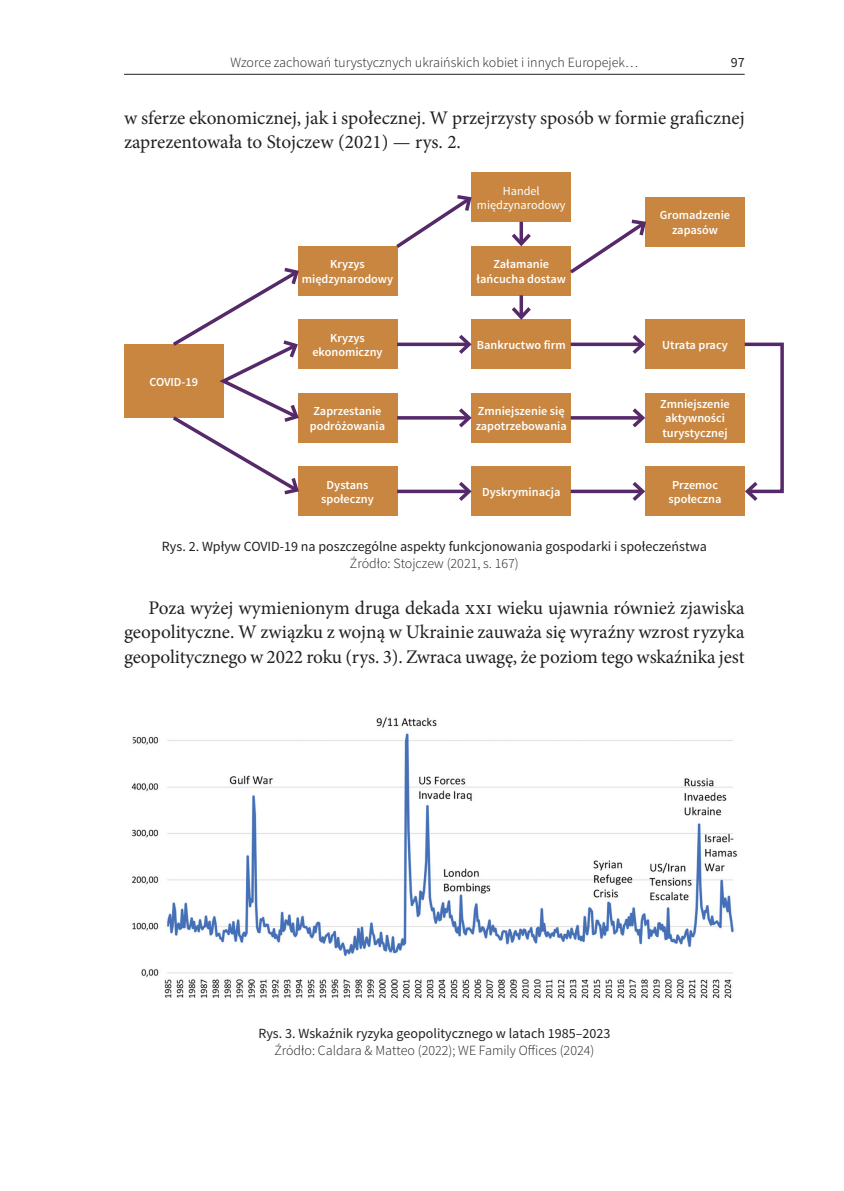
<style>
.page{position:relative;width:844px;height:1191px;background:#fff}
.page>*{position:absolute;margin:0;border:0;box-sizing:border-box;transform-origin:0 0}
.Normalny{font:19.25px/24.5px "Minion Pro";letter-spacing:-.005em;color:#231f20}
.Źródło{font:300 14px "Source Sans Pro";color:#231f20}
.Podpis_pod{font:14px "Source Sans Pro";color:#231f20}
.t1{font:600 12.25px/14.7px "Source Sans Pro";color:#fff;text-align:center}
.t2{font:12.25px "Source Sans Pro";color:#fff}
</style>
<div class="page">
<hr style="left:124px;top:74px;width:620px;height:1px;background:#231f20">
<div style="left:124px;top:344px;width:99px;height:74px;background:#c88640"></div>
<div style="left:298px;top:320px;width:99px;height:49px;background:#c88640"></div>
<div style="left:298px;top:393px;width:99px;height:49px;background:#c88640"></div>
<div style="left:298px;top:467px;width:99px;height:49px;background:#c88640"></div>
<div style="left:298px;top:246px;width:99px;height:49px;background:#c88640"></div>
<div style="left:471px;top:467px;width:99px;height:49px;background:#c88640"></div>
<div style="left:471px;top:246px;width:99px;height:49px;background:#c88640"></div>
<div style="left:471px;top:320px;width:99px;height:49px;background:#c88640"></div>
<div style="left:471px;top:393px;width:99px;height:49px;background:#c88640"></div>
<div style="left:471px;top:173px;width:99px;height:49px;background:#c88640"></div>
<div style="left:645px;top:320px;width:99px;height:49px;background:#c88640"></div>
<div style="left:645px;top:393px;width:99px;height:49px;background:#c88640"></div>
<div style="left:645px;top:467px;width:99px;height:49px;background:#c88640"></div>
<div style="left:645px;top:197px;width:99px;height:49px;background:#c88640"></div>
<svg style="left:396px;top:195px;width:76px;height:56px"></svg>
<svg style="left:570px;top:217px;width:78px;height:60px"></svg>
<svg style="left:173px;top:267px;width:128px;height:228px"></svg>
<svg style="left:519px;top:222px;width:4px;height:8px"></svg>
<svg style="left:512px;top:230px;width:19px;height:16px"></svg>
<svg style="left:519px;top:295px;width:4px;height:8px"></svg>
<svg style="left:508px;top:303px;width:26px;height:17px"></svg>
<svg style="left:397px;top:342px;width:58px;height:4px"></svg>
<svg style="left:455px;top:335px;width:17px;height:19px"></svg>
<hr style="left:397px;top:416px;width:72px;height:3px;background:#56296a">
<svg style="left:455px;top:408px;width:17px;height:20px"></svg>
<svg style="left:397px;top:489px;width:58px;height:4px"></svg>
<svg style="left:455px;top:482px;width:17px;height:19px"></svg>
<hr style="left:570px;top:416px;width:72px;height:3px;background:#56296a">
<svg style="left:628px;top:408px;width:17px;height:20px"></svg>
<svg style="left:570px;top:489px;width:58px;height:4px"></svg>
<svg style="left:628px;top:482px;width:17px;height:19px"></svg>
<svg style="left:741px;top:341px;width:43px;height:163px"></svg>
<svg style="left:570px;top:342px;width:58px;height:4px"></svg>
<svg style="left:628px;top:335px;width:17px;height:19px"></svg>
<img style="left:131px;top:717px;width:606px;height:282px">
<p class="Źródło" style="left:230px;top:54px;width:409px">Wzorce zachowań turystycznych ukraińskich kobiet i innych Europejek…</p>
<p class="Podpis_pod" style="left:730px;top:54px;width:15px">97</p>
<p class="Normalny" style="left:124px;top:105px;width:622px">w sferze ekonomicznej, jak i społecznej. W przejrzysty sposób w formie graficznej zaprezentowała to Stojczew (2021) — rys. 2.</p>
<p class="t1" style="left:149px;top:374px;width:50px">COVID-19</p>
<p class="t2" style="left:502px;top:183px;width:38px">Handel</p>
<p class="t2" style="left:477px;top:197px;width:90px">międzynarodowy</p>
<p class="t1" style="left:659px;top:208px;width:72px">Gromadzenie zapasów</p>
<p class="t1" style="left:302px;top:257px;width:93px">Kryzys międzynarodowy</p>
<p class="t1" style="left:476px;top:257px;width:91px">Załamanie łańcucha dostaw</p>
<p class="t1" style="left:312px;top:330px;width:72px">Kryzys ekonomiczny</p>
<p class="t1" style="left:476px;top:338px;width:90px">Bankructwo firm</p>
<p class="t1" style="left:662px;top:338px;width:67px">Utrata pracy</p>
<p class="t1" style="left:310px;top:404px;width:77px">Zaprzestanie podróżowania</p>
<p class="t1" style="left:475px;top:404px;width:93px;text-align:left">Zmniejszenie się zapotrzebowania</p>
<p class="t1" style="left:660px;top:397px;width:71px;text-align:left">Zmniejszenie aktywności turystycznej</p>
<p class="t1" style="left:321px;top:477px;width:54px">Dystans społeczny</p>
<p class="t1" style="left:482px;top:485px;width:80px">Dyskryminacja</p>
<p class="t1" style="left:668px;top:477px;width:54px;text-align:left">Przemoc społeczna</p>
<p class="Podpis_pod" style="left:162px;top:537px;width:546px">Rys. 2. Wpływ COVID-19 na poszczególne aspekty funkcjonowania gospodarki i społeczeństwa</p>
<p class="Źródło" style="left:350px;top:554px;width:170px">Źródło: Stojczew (2021, s. 167)</p>
<p class="Normalny" style="left:124px;top:595px;width:622px;text-align:justify;text-indent:24px">Poza wyżej wymienionym druga dekada XXI wieku ujawnia również zjawiska geopolityczne. W związku z wojną w Ukrainie zauważa się wyraźny wzrost ryzyka geopolitycznego w 2022 roku (rys. 3). Zwraca uwagę, że poziom tego wskaźnika jest</p>
<p class="Podpis_pod" style="left:258px;top:1025px;width:353px">Rys. 3. Wskaźnik ryzyka geopolitycznego w latach 1985–2023</p>
<p class="Źródło" style="left:274px;top:1042px;width:321px">Źródło: Caldara &amp; Matteo (2022); WE Family Offices (2024)</p>
</div>
